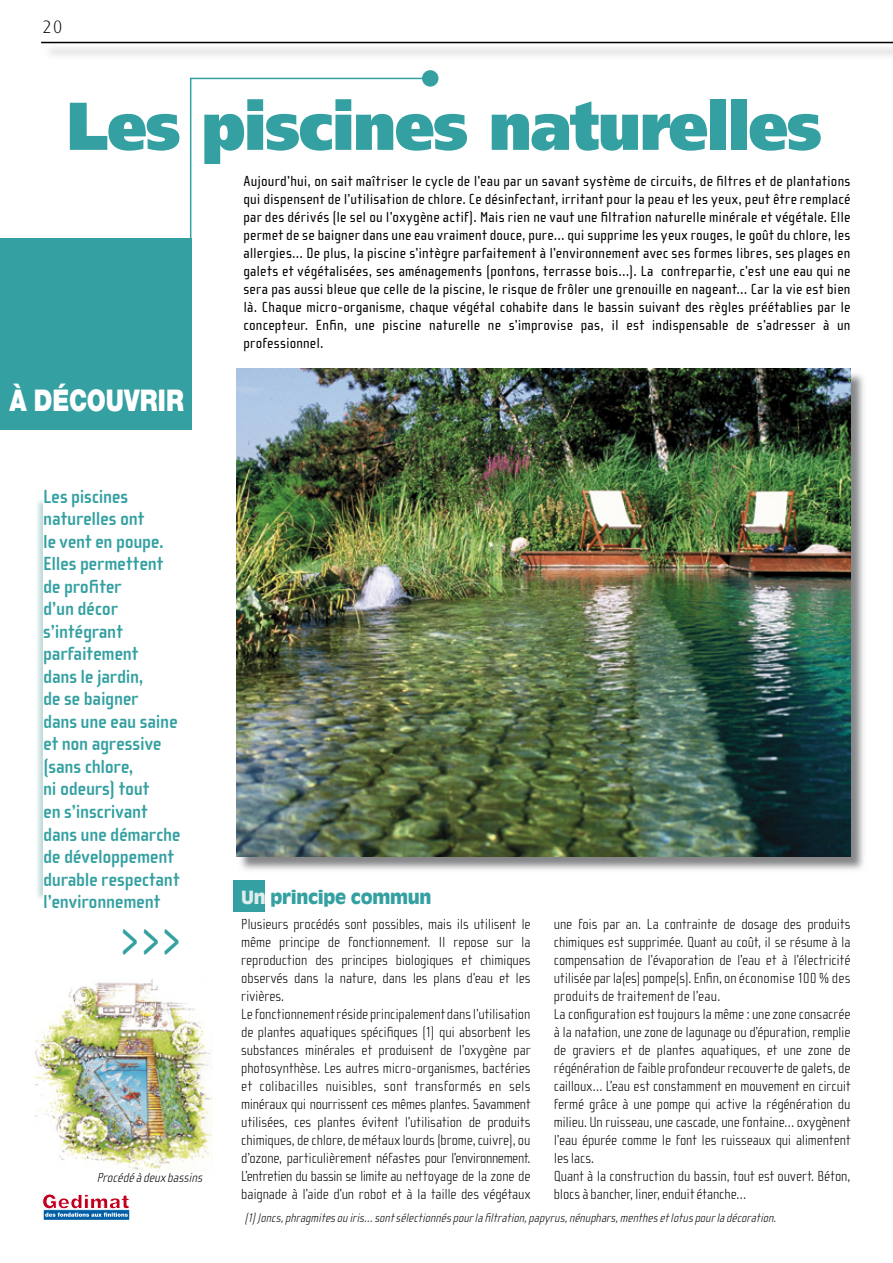
<style>
.page{position:relative;width:893px;height:1263px;background:#fff}
.page>*{position:absolute;margin:0;border:0;box-sizing:border-box;transform-origin:0 0}
.t1{font:900 67.5px "Frutiger LT Std";letter-spacing:-.02em;color:#34a0a1;scale:.93 1}
.t2{font:66px "Cholla Sans";color:#34a0a1;scale:.5 1}
.t3{font:900 30px "Helvetica Neue LT Std";color:#fff;scale:.8 1}
.t4{font:700 19.5px/22.5px "Cholla Sans";letter-spacing:-.01em;color:#34a0a1}
.t5{font:900 18px "Antique Olive Std";letter-spacing:-.015em;color:#34a0a1}
.t6{font:300 18px "Dax";color:#000}
.t7{font:100 15px/18px "Cholla Sans";letter-spacing:-.005em;color:#000}
.t8{font:15px/18px "Cholla Sans";letter-spacing:.01em;color:#000;text-align:justify}
.t9{font:italic 100 13.5px "Cholla Sans";color:#000}
.t10{font:italic 100 12.75px "Cholla Sans";color:#000}
.s1{color:#dfedec}
</style>
<div class="page">
<img style="left:240px;top:369px;width:624px;height:501px">
<img style="left:236px;top:369px;width:614px;height:488px">
<svg style="left:189px;top:77px;width:243px;height:354px"></svg>
<div style="left:422px;top:70px;width:16px;height:17px;background:#34a0a1;border-radius:50%"></div>
<div style="left:0;top:238px;width:191px;height:191px;background:#34a0a1"></div>
<img style="left:37px;top:500px;width:6px;height:399px">
<hr style="left:41px;top:42px;width:852px;height:1px;background:#000">
<div style="left:234px;top:880px;width:31px;height:31px;background:#34a0a1"></div>
<img style="left:34px;top:979px;width:179px;height:192px">
<div style="left:43px;top:1209px;width:87px;height:11px;background:#005ea4"></div>
<svg style="left:43px;top:1194px;width:86px;height:23px"></svg>
<p class="t6" style="left:43px;top:17px;width:21px">20</p>
<h1 class="t1" style="left:67px;top:85px;width:813px">Les piscines naturelles</h1>
<p class="t8" style="left:243px;top:172px;width:609px">Aujourd’hui, on sait maîtriser le cycle de l’eau par un savant système de circuits, de filtres et de plantations qui dispensent de l’utilisation de chlore. Ce désinfectant, irritant pour la peau et les yeux, peut être remplacé par des dérivés (le sel ou l’oxygène actif). Mais rien ne vaut une filtration naturelle minérale et végétale. Elle permet de se baigner dans une eau vraiment douce, pure… qui supprime les yeux rouges, le goût du chlore, les allergies… De plus, la piscine s’intègre parfaitement à l’environnement avec ses formes libres, ses plages en galets et végétalisées, ses aménagements (pontons, terrasse bois…). La contrepartie, c’est une eau qui ne sera pas aussi bleue que celle de la piscine, le risque de frôler une grenouille en nageant… Car la vie est bien là. Chaque micro-organisme, chaque végétal cohabite dans le bassin suivant des règles préétablies par le concepteur. Enfin, une piscine naturelle ne s’improvise pas, il est indispensable de s’adresser à un professionnel.</p>
<h3 class="t3" style="left:10px;top:382px;width:219px">À DÉCOUVRIR</h3>
<p class="t4" style="left:43px;top:486px;width:139px">Les piscines naturelles ont<br>le vent en poupe.<br>Elles permettent de profiter<br>d’un décor s’intégrant parfaitement<br>dans le jardin,<br>de se baigner<br>dans une eau saine et non agressive (sans chlore,<br>ni odeurs) tout<br>en s’inscrivant dans une démarche de développement durable respectant l’environnement</p>
<p class="t5" style="left:241px;top:886px;width:192px"><span class="s1">Un</span> principe commun</p>
<p class="t7" style="left:241px;top:915px;width:291px">Plusieurs procédés sont possibles, mais ils utilisent le même principe de fonctionnement. Il repose sur la reproduction des principes biologiques et chimiques observés dans la nature, dans les plans d’eau et les rivières.<br>Le fonctionnement réside principalement dans l’utilisation de plantes aquatiques spécifiques (1) qui absorbent les substances minérales et produisent de l’oxygène par photosynthèse. Les autres micro-organismes, bactéries et colibacilles nuisibles, sont transformés en sels minéraux qui nourrissent ces mêmes plantes. Savamment utilisées, ces plantes évitent l’utilisation de produits chimiques, de chlore, de métaux lourds (brome, cuivre), ou d’ozone, particulièrement néfastes pour l’environnement.<br>L’entretien du bassin se limite au nettoyage de la zone de baignade à l’aide d’un robot et à la taille des végétaux</p>
<h2 class="t2" style="left:122px;top:901px;width:118px">&gt;&gt;&gt;</h2>
<p class="t7" style="left:554px;top:915px;width:298px">une fois par an. La contrainte de dosage des produits chimiques est supprimée. Quant au coût, il se résume à la compensation de l’évaporation de l’eau et à l’électricité utilisée par la(es) pompe(s). Enfin, on économise 100 % des produits de traitement de l’eau.<br>La configuration est toujours la même : une zone consacrée à la natation, une zone de lagunage ou d’épuration, remplie de graviers et de plantes aquatiques, et une zone de régénération de faible profondeur recouverte de galets, de cailloux… L’eau est constamment en mouvement en circuit fermé grâce à une pompe qui active la régénération du milieu. Un ruisseau, une cascade, une fontaine… oxygènent l’eau épurée comme le font les ruisseaux qui alimentent les lacs.<br>Quant à la construction du bassin, tout est ouvert. Béton, blocs à bancher, liner, enduit étanche…</p>
<p class="t9" style="left:97px;top:1170px;width:110px">Procédéàdeuxbassins</p>
<p class="t10" style="left:244px;top:1210px;width:536px">(1)Joncs,phragmitesouiris… sontsélectionnéspourlafiltration,papyrus,nénuphars,menthesetlotuspourladécoration.</p>
</div>
